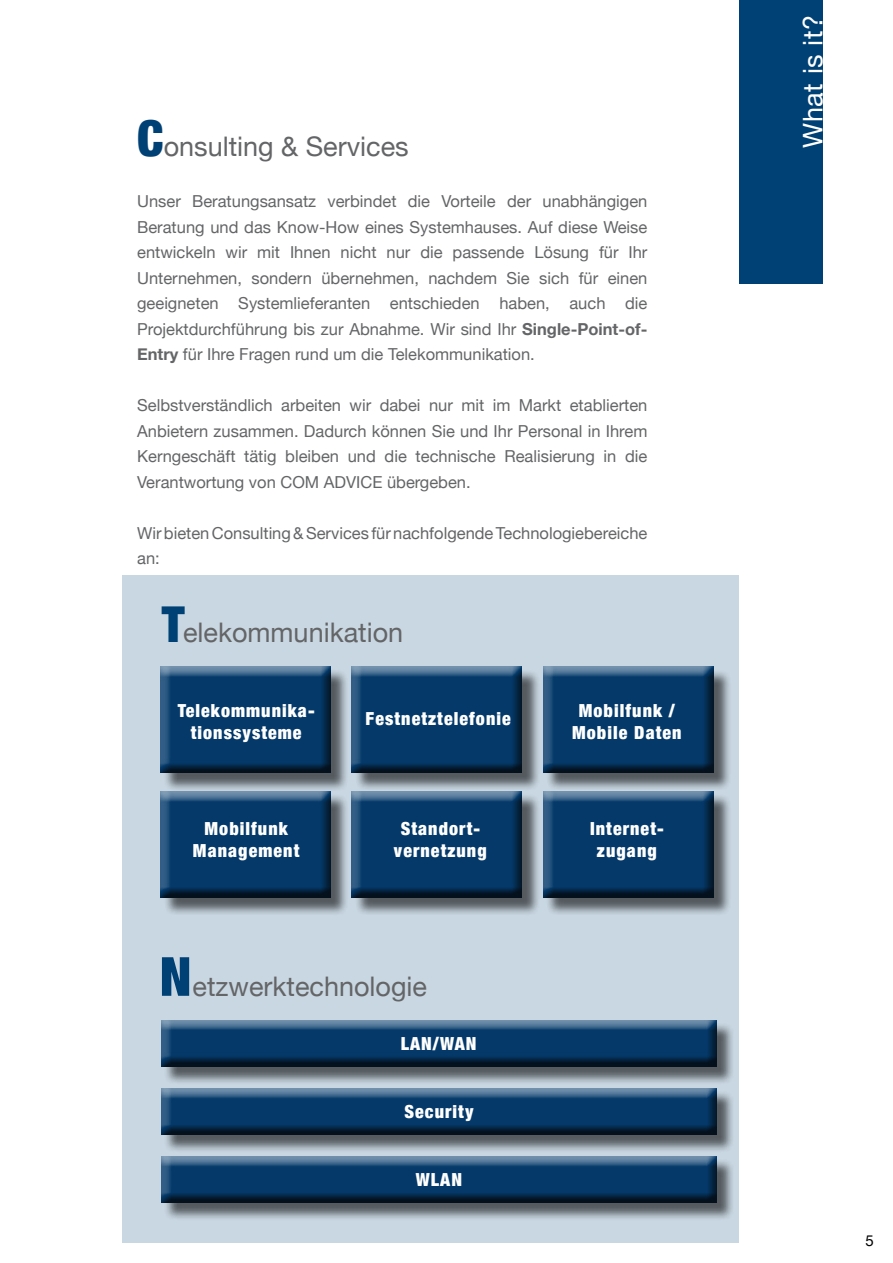
<style>
.page{position:relative;width:893px;height:1263px;background:#fff}
.page>*{position:absolute;margin:0;border:0;box-sizing:border-box;transform-origin:0 0}
.t1{font:27px "Helvetica Neue";color:#646567}
.t2{font:27px "Helvetica Neue";letter-spacing:.02em;color:#fff}
.t3{font:900 condensed 18px/21.6px "Helvetica Neue";letter-spacing:.06em;color:#fff;text-align:center}
.t4{font:16.5px/25.5px "Helvetica Neue";color:#646567;text-align:justify}
.t5{font:15px "Helvetica Neue";color:#000}
.s1{font-weight:900;font-stretch:condensed;font-size:49.5px;color:#004175}
.s2{font-weight:700}
.s3{font-weight:900;font-stretch:condensed;font-size:54px;color:#004175}
</style>
<div class="page">
<div style="left:739px;top:0;width:83px;height:284px;background:#004175"></div>
<div style="left:122px;top:575px;width:617px;height:667px;background:#c9d7e2"></div>
<div style="left:164px;top:1022px;width:571px;height:63px;background:#000;opacity:.6"></div>
<div style="left:160px;top:1020px;width:558px;height:47px;background:#000;opacity:.75"></div>
<div style="left:164px;top:1090px;width:571px;height:63px;background:#000;opacity:.6"></div>
<div style="left:160px;top:1088px;width:558px;height:48px;background:#000;opacity:.75"></div>
<div style="left:164px;top:1158px;width:571px;height:63px;background:#000;opacity:.6"></div>
<div style="left:160px;top:1156px;width:558px;height:48px;background:#000;opacity:.75"></div>
<div style="left:163px;top:669px;width:186px;height:123px;background:#000;opacity:.6"></div>
<div style="left:155px;top:656px;width:177px;height:117px;background:#fff;opacity:.75"></div>
<div style="left:155px;top:667px;width:177px;height:106px;background:#000;opacity:.75"></div>
<div style="left:163px;top:793px;width:186px;height:123px;background:#000;opacity:.6"></div>
<div style="left:159px;top:791px;width:173px;height:107px;background:#000;opacity:.75"></div>
<div style="left:354px;top:669px;width:186px;height:123px;background:#000;opacity:.6"></div>
<div style="left:350px;top:667px;width:173px;height:106px;background:#000;opacity:.75"></div>
<div style="left:354px;top:793px;width:186px;height:123px;background:#000;opacity:.6"></div>
<div style="left:350px;top:791px;width:173px;height:107px;background:#000;opacity:.75"></div>
<div style="left:545px;top:669px;width:187px;height:123px;background:#000;opacity:.6"></div>
<div style="left:542px;top:667px;width:172px;height:106px;background:#000;opacity:.75"></div>
<div style="left:545px;top:793px;width:187px;height:123px;background:#000;opacity:.6"></div>
<div style="left:542px;top:791px;width:172px;height:107px;background:#000;opacity:.75"></div>
<h1 class="t1" style="left:137px;top:127px;width:273px"><span class="s1">C</span>onsulting &amp; Services</h1>
<p class="t4" style="left:137px;top:189px;width:512px">Unser Beratungsansatz verbindet die Vorteile der unabhängigen Beratung und das Know-How eines Systemhauses. Auf diese Weise entwickeln wir mit Ihnen nicht nur die passende Lösung für Ihr Unternehmen, sondern übernehmen, nachdem Sie sich für einen geeigneten Systemlieferanten entschieden haben, auch die Projektdurchführung bis zur Abnahme. Wir sind Ihr <span class="s2">Single-Point-of-Entry</span> für Ihre Fragen rund um die Telekommunikation.</p>
<p class="t4" style="left:137px;top:393px;width:512px">Selbstverständlich arbeiten wir dabei nur mit im Markt etablierten Anbietern zusammen. Dadurch können Sie und Ihr Personal in Ihrem Kerngeschäft tätig bleiben und die technische Realisierung in die Verantwortung von COM ADVICE übergeben.</p>
<p class="t4" style="left:137px;top:521px;width:512px">Wir bieten Consulting &amp; Services für nachfolgende Technologiebereiche an:</p>
<h1 class="t1" style="left:162px;top:613px;width:243px"><span class="s1">T</span>elekommunikation</h1>
<p class="t3" style="left:178px;top:699px;width:138px">Telekommunika&shy;tionssysteme</p>
<p class="t3" style="left:193px;top:817px;width:108px">Mobilfunk<br>Management</p>
<p class="t3" style="left:366px;top:707px;width:147px">Festnetztelefonie</p>
<p class="t3" style="left:394px;top:817px;width:94px">Standort&shy;vernetzung</p>
<h1 class="t1" style="left:160px;top:967px;width:269px"><span class="s3">N</span>etzwerktechnologie</h1>
<p class="t3" style="left:401px;top:1032px;width:77px">LAN/WAN</p>
<p class="t3" style="left:404px;top:1100px;width:70px">Security</p>
<p class="t3" style="left:416px;top:1168px;width:48px">WLAN</p>
<p class="t3" style="left:572px;top:699px;width:111px">Mobilfunk /<br>Mobile Daten</p>
<p class="t3" style="left:590px;top:817px;width:75px">Internet&shy;zugang</p>
<h1 class="t2" style="left:793px;top:148px;width:134px;rotate:-90deg">What is it?</h1>
<p class="t5" style="left:865px;top:1230px;width:10px">5</p>
</div>
